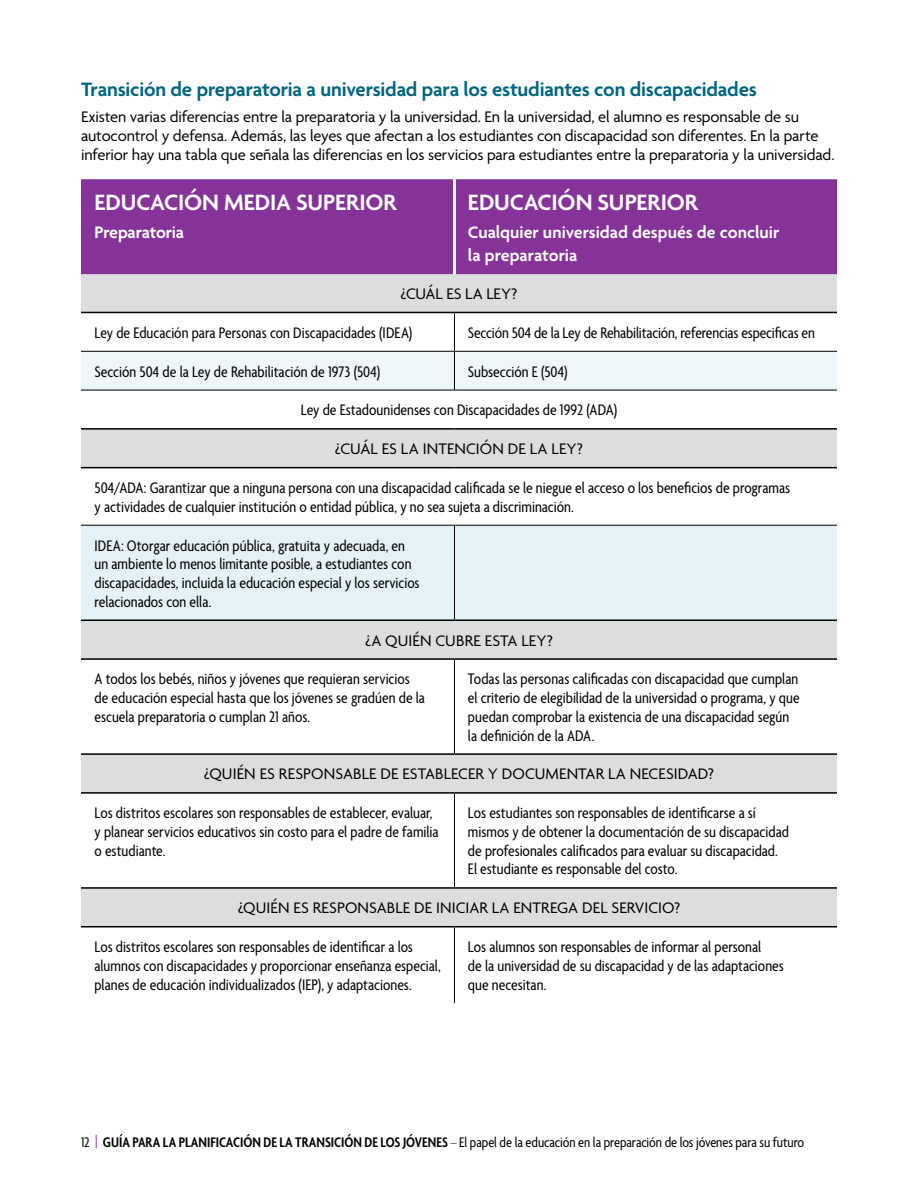
<style>
.page{position:relative;width:918px;height:1188px;background:#fff}
.page>*{position:absolute;margin:0;border:0;box-sizing:border-box;transform-origin:0 0}
.t1{font:600 24px "Agenda";letter-spacing:-.005em;color:#fff}
.t2{font:600 21px "Agenda";letter-spacing:-.01em;color:#006580}
.t3{font:600 18px/22.5px "Agenda";color:#fff}
.t4{font:condensed 16.5px/18.8px "Agenda";color:#000}
.t5{font:16.5px/18.8px "Agenda";letter-spacing:-.005em;color:#000}
.t6{font:condensed 15px "Agenda";letter-spacing:-.005em;color:#000}
.s1{color:#863399}
.s2{font-weight:600}
</style>
<div class="page">
<div style="left:81px;top:179px;width:756px;height:95px;background:#863399"></div>
<svg style="left:81px;top:274px;width:756px;height:652px"></svg>
<div style="left:81px;top:352px;width:756px;height:38px;background:#edf6f9"></div>
<div style="left:81px;top:526px;width:756px;height:94px;background:#e4f2f6"></div>
<hr style="left:454px;top:313px;width:1px;height:38px;background:#000">
<hr style="left:81px;top:351px;width:373px;height:1px;background:#000">
<hr style="left:454px;top:351px;width:383px;height:1px;background:#000">
<hr style="left:454px;top:352px;width:1px;height:38px;background:#000">
<hr style="left:81px;top:390px;width:373px;height:1px;background:#000">
<hr style="left:454px;top:390px;width:383px;height:1px;background:#000">
<hr style="left:81px;top:525px;width:373px;height:1px;background:#000">
<hr style="left:454px;top:525px;width:383px;height:1px;background:#000">
<hr style="left:454px;top:526px;width:1px;height:94px;background:#000">
<hr style="left:454px;top:660px;width:1px;height:93px;background:#000">
<hr style="left:454px;top:794px;width:1px;height:93px;background:#000">
<hr style="left:454px;top:927px;width:1px;height:76px;background:#000">
<hr style="left:453px;top:179px;width:3px;height:95px;background:#fff">
<hr style="left:81px;top:428px;width:373px;height:2px;background:#000">
<hr style="left:454px;top:428px;width:383px;height:2px;background:#000">
<hr style="left:81px;top:467px;width:373px;height:1px;background:#000">
<hr style="left:454px;top:467px;width:383px;height:1px;background:#000">
<hr style="left:81px;top:312px;width:373px;height:1px;background:#000">
<hr style="left:454px;top:312px;width:383px;height:1px;background:#000">
<hr style="left:81px;top:620px;width:373px;height:1px;background:#000">
<hr style="left:454px;top:620px;width:383px;height:1px;background:#000">
<hr style="left:81px;top:658px;width:373px;height:2px;background:#000">
<hr style="left:454px;top:658px;width:383px;height:2px;background:#000">
<hr style="left:81px;top:753px;width:373px;height:2px;background:#000">
<hr style="left:454px;top:753px;width:383px;height:2px;background:#000">
<hr style="left:81px;top:792px;width:373px;height:2px;background:#000">
<hr style="left:454px;top:792px;width:383px;height:2px;background:#000">
<hr style="left:81px;top:887px;width:373px;height:2px;background:#000">
<hr style="left:454px;top:887px;width:383px;height:2px;background:#000">
<hr style="left:81px;top:926px;width:373px;height:1px;background:#000">
<hr style="left:454px;top:926px;width:383px;height:1px;background:#000">
<p class="t2" style="left:81px;top:78px;width:677px">Transición de preparatoria a universidad para los estudiantes con discapacidades</p>
<p class="t5" style="left:81px;top:109px;width:755px">Existen varias diferencias entre la preparatoria y la universidad. En la universidad, el alumno es responsable de su autocontrol y defensa. Además, las leyes que afectan a los estudiantes con discapacidad son diferentes. En la parte inferior hay una tabla que señala las diferencias en los servicios para estudiantes entre la preparatoria y la universidad.</p>
<h1 class="t1" style="left:94px;top:189px;width:304px">EDUCACIÓN MEDIA SUPERIOR</h1>
<p class="t3" style="left:94px;top:223px;width:91px">Preparatoria</p>
<h1 class="t1" style="left:468px;top:189px;width:231px">EDUCACIÓN SUPERIOR</h1>
<p class="t3" style="left:468px;top:223px;width:313px">Cualquier universidad después de concluir la preparatoria</p>
<p class="t5" style="left:401px;top:285px;width:118px">¿CUÁL ES LA LEY?</p>
<p class="t4" style="left:94px;top:324px;width:319px">Ley de Educación para Personas con Discapacidades (IDEA)</p>
<p class="t4" style="left:468px;top:324px;width:348px">Sección 504 de la Ley de Rehabilitación, referencias especificas en</p>
<p class="t4" style="left:94px;top:363px;width:287px">Sección 504 de la Ley de Rehabilitación de 1973 (504)</p>
<p class="t4" style="left:468px;top:363px;width:101px">Subsección E (504)</p>
<p class="t4" style="left:301px;top:402px;width:318px">Ley de Estadounidenses con Discapacidades de 1992 (ADA)</p>
<p class="t5" style="left:335px;top:441px;width:250px">¿CUÁL ES LA INTENCIÓN DE LA LEY?</p>
<p class="t4" style="left:94px;top:479px;width:697px">504/ADA: Garantizar que a ninguna persona con una discapacidad calificada se le niegue el acceso o los beneficios de programas y actividades de cualquier institución o entidad pública, y no sea sujeta a discriminación.</p>
<p class="t4" style="left:94px;top:537px;width:327px">IDEA: Otorgar educación pública, gratuita y adecuada, en un ambiente lo menos limitante posible, a estudiantes con discapacidades, incluida la educación especial y los servicios relacionados con ella.</p>
<p class="t5" style="left:365px;top:632px;width:189px">¿A QUIÉN CUBRE ESTA LEY?</p>
<p class="t4" style="left:94px;top:671px;width:332px">A todos los bebés, niños y jóvenes que requieran servicios de educación especial hasta que los jóvenes se gradúen de la escuela preparatoria o cumplan 21 años.</p>
<p class="t4" style="left:468px;top:671px;width:333px">Todas las personas calificadas con discapacidad que cumplan el criterio de elegibilidad de la universidad o programa, y que puedan comprobar la existencia de una discapacidad según la definición de la ADA.</p>
<p class="t5" style="left:204px;top:766px;width:512px">¿QUIÉN ES RESPONSABLE DE ESTABLECER Y DOCUMENTAR LA NECESIDAD?</p>
<p class="t4" style="left:94px;top:805px;width:346px">Los distritos escolares son responsables de establecer, evaluar, y planear servicios educativos sin costo para el padre de familia o estudiante.</p>
<p class="t4" style="left:468px;top:805px;width:322px">Los estudiantes son responsables de identificarse a sí mismos y de obtener la documentación de su discapacidad de profesionales calificados para evaluar su discapacidad.<br>El estudiante es responsable del costo.</p>
<p class="t5" style="left:238px;top:900px;width:444px">¿QUIÉN ES RESPONSABLE DE INICIAR LA ENTREGA DEL SERVICIO?</p>
<p class="t4" style="left:94px;top:938px;width:348px">Los distritos escolares son responsables de identificar a los alumnos con discapacidades y proporcionar enseñanza especial, planes de educación individualizados (IEP), y adaptaciones.</p>
<p class="t4" style="left:468px;top:938px;width:317px">Los alumnos son responsables de informar al personal<br>de la universidad de su discapacidad y de las adaptaciones que necesitan.</p>
<p class="t6" style="left:81px;top:1134px;width:725px">12 <span class="s1">|</span> <span class="s2">GUÍA PARA LA PLANIFICACIÓN DE LA TRANSICIÓN DE LOS JÓVENES</span> <span class="s1">–</span> El papel de la educación en la preparación de los jóvenes para su futuro</p>
</div>
